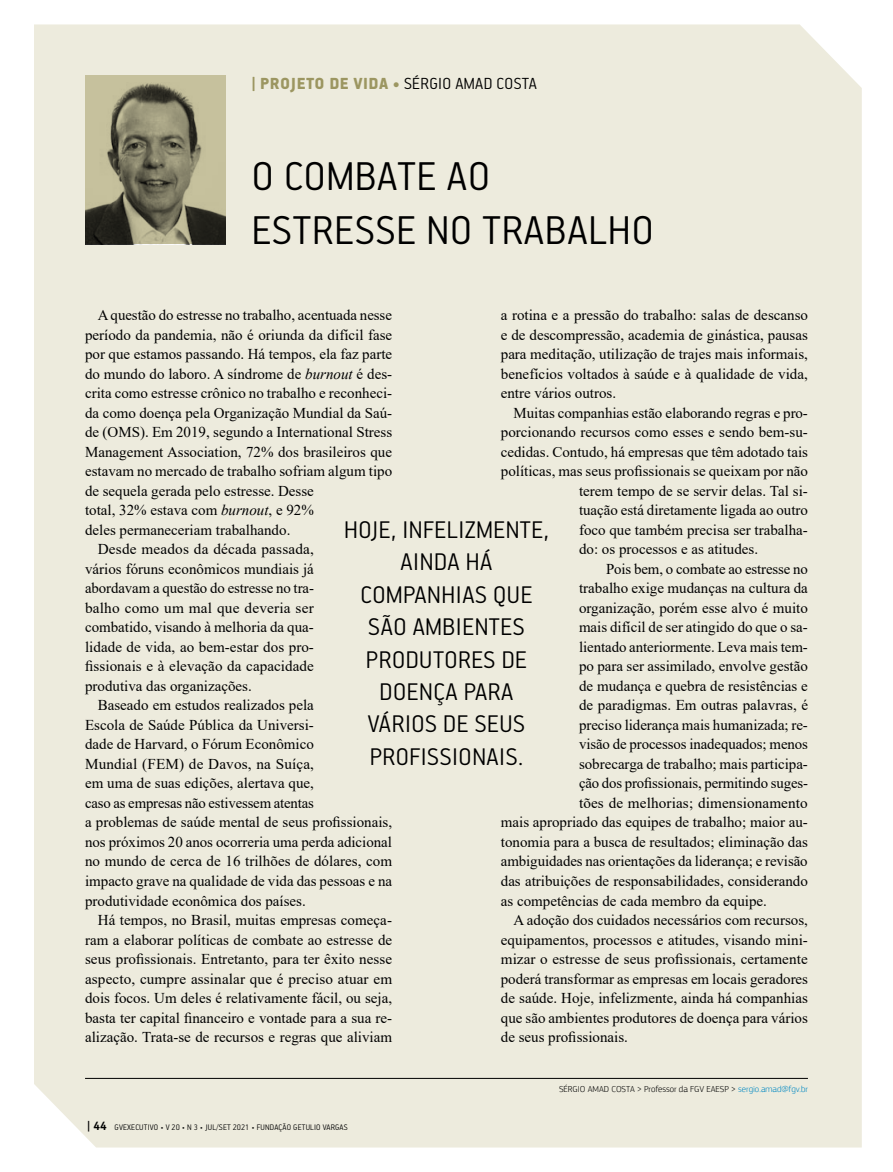
<style>
.page{position:relative;width:893px;height:1172px;background:#fff}
.page>*{position:absolute;margin:0;border:0;box-sizing:border-box;transform-origin:0 0}
.t1{font:300 45px/54px "PF Handbook Pro";letter-spacing:.02em;color:#000}
.t2{font:300 27px/32.4px "PF Handbook Pro";letter-spacing:.02em;color:#000;text-align:center}
.t3{font:900 18px "PF Handbook Pro";letter-spacing:.02em;color:#9c9661}
.t4{font:15px/19.5px "Times New Roman";color:#000;text-align:justify}
.t5{font:300 9px "PF Handbook Pro";letter-spacing:.02em;color:#000}
.t6{font:300 9px "PF Square Sans Pro";color:#000}
.s1{font-weight:300;color:#000}
.s2{font-style:italic}
.s3{font-weight:700;font-size:13.5px}
.s4{color:#0088c2}
</style>
<div class="page">
<div style="left:34px;top:24px;width:828px;height:1123px;background:#edebdd"></div>
<hr style="left:85px;top:1077px;width:723px;height:1px;background:#000">
<svg style="left:85px;top:75px;width:141px;height:169px;background:#8c886f"></svg>
<p class="t3" style="left:251px;top:73px;width:287px">| PROJETO DE VIDA • <span class="s1">SÉRGIO AMAD COSTA</span></p>
<h1 class="t1" style="left:252px;top:147px;width:403px">O COMBATE AO<br>ESTRESSE NO TRABALHO</h1>
<p class="t4" style="left:98px;top:305px;width:296px">A questão do estresse no trabalho, acentuada nesse</p>
<p class="t4" style="left:85px;top:324px;width:309px">período da pandemia, não é oriunda da difícil fase</p>
<p class="t4" style="left:85px;top:344px;width:309px">por que estamos passando. Há tempos, ela faz parte</p>
<p class="t4" style="left:85px;top:363px;width:309px">do mundo do laboro. A síndrome de <span class="s2">burnout</span> é des-</p>
<p class="t4" style="left:85px;top:383px;width:309px">crita como estresse crônico no trabalho e reconheci-</p>
<p class="t4" style="left:85px;top:402px;width:309px">da como doença pela Organização Mundial da Saú-</p>
<p class="t4" style="left:85px;top:422px;width:309px">de (OMS). Em 2019, segundo a International Stress</p>
<p class="t4" style="left:85px;top:441px;width:309px">Management Association, 72% dos brasileiros que</p>
<p class="t4" style="left:85px;top:461px;width:309px">estavam no mercado de trabalho sofriam algum tipo</p>
<p class="t4" style="left:85px;top:480px;width:230px">de sequela gerada pelo estresse. Desse</p>
<p class="t4" style="left:85px;top:500px;width:230px">total, 32% estava com <span class="s2">burnout</span>, e 92%</p>
<p class="t4" style="left:85px;top:519px;width:207px">deles permaneceriam trabalhando.</p>
<p class="t4" style="left:98px;top:539px;width:218px">Desde meados da década passada,</p>
<p class="t4" style="left:85px;top:558px;width:230px">vários fóruns econômicos mundiais já</p>
<p class="t4" style="left:85px;top:578px;width:230px">abordavam a questão do estresse no tra-</p>
<p class="t4" style="left:85px;top:597px;width:230px">balho como um mal que deveria ser</p>
<p class="t4" style="left:85px;top:617px;width:230px">combatido, visando à melhoria da qua-</p>
<p class="t4" style="left:85px;top:636px;width:230px">lidade de vida, ao bem-estar dos pro-</p>
<p class="t4" style="left:85px;top:656px;width:230px">fissionais e à elevação da capacidade</p>
<p class="t4" style="left:85px;top:675px;width:168px">produtiva das organizações.</p>
<p class="t4" style="left:98px;top:695px;width:218px">Baseado em estudos realizados pela</p>
<p class="t4" style="left:85px;top:714px;width:230px">Escola de Saúde Pública da Universi-</p>
<p class="t4" style="left:85px;top:734px;width:230px">dade de Harvard, o Fórum Econômico</p>
<p class="t4" style="left:85px;top:753px;width:230px">Mundial (FEM) de Davos, na Suíça,</p>
<p class="t4" style="left:85px;top:773px;width:230px">em uma de suas edições, alertava que,</p>
<p class="t4" style="left:85px;top:792px;width:230px">caso as empresas não estivessem atentas</p>
<p class="t4" style="left:85px;top:812px;width:309px">a problemas de saúde mental de seus profissionais,</p>
<p class="t4" style="left:85px;top:831px;width:308px">nos próximos 20 anos ocorreria uma perda adicional</p>
<p class="t4" style="left:85px;top:851px;width:309px">no mundo de cerca de 16 trilhões de dólares, com</p>
<p class="t4" style="left:85px;top:870px;width:309px">impacto grave na qualidade de vida das pessoas e na</p>
<p class="t4" style="left:85px;top:890px;width:222px">produtividade econômica dos países.</p>
<p class="t4" style="left:98px;top:909px;width:296px">Há tempos, no Brasil, muitas empresas começa-</p>
<p class="t4" style="left:85px;top:929px;width:309px">ram a elaborar políticas de combate ao estresse de</p>
<p class="t4" style="left:85px;top:948px;width:309px">seus profissionais. Entretanto, para ter êxito nesse</p>
<p class="t4" style="left:85px;top:968px;width:309px">aspecto, cumpre assinalar que é preciso atuar em</p>
<p class="t4" style="left:85px;top:987px;width:309px">dois focos. Um deles é relativamente fácil, ou seja,</p>
<p class="t4" style="left:85px;top:1007px;width:309px">basta ter capital financeiro e vontade para a sua re-</p>
<p class="t4" style="left:85px;top:1026px;width:308px">alização. Trata-se de recursos e regras que aliviam</p>
<p class="t4" style="left:501px;top:305px;width:309px">a rotina e a pressão do trabalho: salas de descanso e de descompressão, academia de ginástica, pausas para meditação, utilização de trajes mais informais, benefícios voltados à saúde e à qualidade de vida, entre vários outros.</p>
<p class="t4" style="left:514px;top:402px;width:296px">Muitas companhias estão elaborando regras e pro-</p>
<p class="t4" style="left:501px;top:422px;width:309px">porcionando recursos como esses e sendo bem-su-</p>
<p class="t4" style="left:501px;top:441px;width:309px">cedidas. Contudo, há empresas que têm adotado tais</p>
<p class="t4" style="left:501px;top:461px;width:309px">políticas, mas seus profissionais se queixam por não</p>
<p class="t4" style="left:579px;top:480px;width:230px">terem tempo de se servir delas. Tal si-</p>
<p class="t4" style="left:579px;top:500px;width:230px">tuação está diretamente ligada ao outro</p>
<p class="t4" style="left:579px;top:519px;width:230px">foco que também precisa ser trabalha-</p>
<p class="t4" style="left:579px;top:539px;width:181px">do: os processos e as atitudes.</p>
<p class="t4" style="left:606px;top:558px;width:203px">Pois bem, o combate ao estresse no</p>
<p class="t4" style="left:579px;top:578px;width:230px">trabalho exige mudanças na cultura da</p>
<p class="t4" style="left:579px;top:597px;width:230px">organização, porém esse alvo é muito</p>
<p class="t4" style="left:579px;top:617px;width:230px">mais difícil de ser atingido do que o sa-</p>
<p class="t4" style="left:579px;top:636px;width:230px">lientado anteriormente. Leva mais tem-</p>
<p class="t4" style="left:579px;top:656px;width:230px">po para ser assimilado, envolve gestão</p>
<p class="t4" style="left:579px;top:675px;width:230px">de mudança e quebra de resistências e</p>
<p class="t4" style="left:579px;top:695px;width:230px">de paradigmas. Em outras palavras, é</p>
<p class="t4" style="left:579px;top:714px;width:230px">preciso liderança mais humanizada; re-</p>
<p class="t4" style="left:579px;top:734px;width:230px">visão de processos inadequados; menos</p>
<p class="t4" style="left:579px;top:753px;width:230px">sobrecarga de trabalho; mais participa-</p>
<p class="t4" style="left:579px;top:773px;width:230px">ção dos profissionais, permitindo suges-</p>
<p class="t4" style="left:579px;top:792px;width:230px">tões de melhorias; dimensionamento</p>
<p class="t4" style="left:501px;top:812px;width:309px">mais apropriado das equipes de trabalho; maior au-</p>
<p class="t4" style="left:501px;top:831px;width:309px">tonomia para a busca de resultados; eliminação das</p>
<p class="t4" style="left:501px;top:851px;width:308px">ambiguidades nas orientações da liderança; e revisão</p>
<p class="t4" style="left:501px;top:870px;width:309px">das atribuições de responsabilidades, considerando</p>
<p class="t4" style="left:501px;top:890px;width:268px">as competências de cada membro da equipe.</p>
<p class="t4" style="left:514px;top:909px;width:296px">A adoção dos cuidados necessários com recursos,</p>
<p class="t4" style="left:501px;top:929px;width:309px">equipamentos, processos e atitudes, visando mini-</p>
<p class="t4" style="left:501px;top:948px;width:308px">mizar o estresse de seus profissionais, certamente</p>
<p class="t4" style="left:501px;top:968px;width:309px">poderá transformar as empresas em locais geradores</p>
<p class="t4" style="left:501px;top:987px;width:309px">de saúde. Hoje, infelizmente, ainda há companhias</p>
<p class="t4" style="left:501px;top:1007px;width:309px">que são ambientes produtores de doença para vários</p>
<p class="t4" style="left:501px;top:1026px;width:129px">de seus profissionais.</p>
<h2 class="t2" style="left:344px;top:512px;width:206px">HOJE, INFELIZMENTE,<br>AINDA HÁ<br>COMPANHIAS QUE<br>SÃO AMBIENTES<br>PRODUTORES DE<br>DOENÇA PARA<br>VÁRIOS DE SEUS<br>PROFISSIONAIS.</h2>
<p class="t5" style="left:87px;top:1121px;width:262px"><span class="s3">| 44</span> GVEXECUTIVO • V 20 • N 3 • JUL/SET 2021 • FUNDAÇÃO GETULIO VARGAS</p>
<p class="t6" style="left:559px;top:1083px;width:250px">SÉRGIO AMAD COSTA &gt; Professor da FGV EAESP &gt; <span class="s4">sergio.amad@fgv.br</span></p>
</div>
